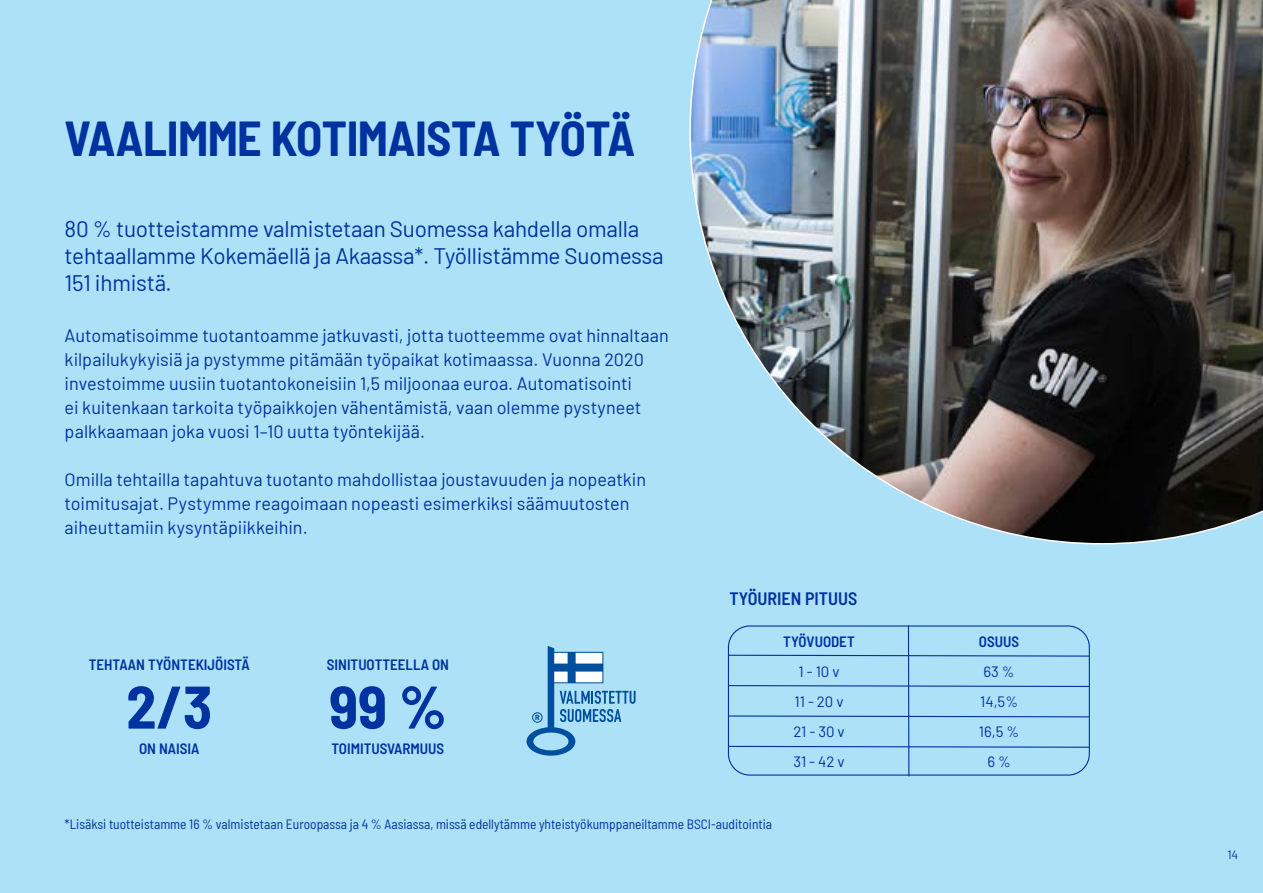
<style>
.page{position:relative;width:1263px;height:893px;background:#ade1f8}
.page>*{position:absolute;margin:0;border:0;box-sizing:border-box;transform-origin:0 0}
.t1{font:700 semi-condensed 60px "Barlow";color:#0032a0}
.t2{font:700 semi-condensed 48px "Barlow";letter-spacing:-.01em;color:#0032a0}
.t3{font:22.5px/27px "Barlow";letter-spacing:-.01em;color:#0032a0}
.t4{font:18px/24px "Barlow";color:#0032a0}
.t5{font:600 semi-condensed 18px "Barlow";color:#0032a0}
.t6{font:600 semi-condensed 15px "Barlow";color:#0032a0}
.t7{font:15px/30px "Barlow";color:#0032a0;text-align:center}
.t8{font:semi-condensed 13.5px "Barlow";color:#0032a0}
.t9{font:12px "Barlow";color:#0032a0}
</style>
<div class="page">
<img style="left:689px;top:0;width:574px;height:545px">
<div style="left:728px;top:625px;width:362px;height:151px;border:1px solid #0032a0;border-radius:21px"></div>
<hr style="left:908px;top:625px;width:1px;height:151px;background:#0032a0">
<svg style="left:727px;top:654px;width:363px;height:3px"></svg>
<svg style="left:727px;top:684px;width:363px;height:4px"></svg>
<svg style="left:727px;top:745px;width:363px;height:3px"></svg>
<svg style="left:727px;top:715px;width:363px;height:3px"></svg>
<svg style="left:526px;top:646px;width:109px;height:110px"></svg>
<h2 class="t2" style="left:65px;top:104px;width:572px">VAALIMME KOTIMAISTA TYÖTÄ</h2>
<p class="t3" style="left:65px;top:213px;width:600px">80 % tuotteistamme valmistetaan Suomessa kahdella omalla tehtaallamme Kokemäellä ja Akaassa*. Työllistämme Suomessa<br>151 ihmistä.</p>
<p class="t4" style="left:65px;top:322px;width:606px">Automatisoimme tuotantoamme jatkuvasti, jotta tuotteemme ovat hinnaltaan kilpailukykyisiä ja pystymme pitämään työpaikat kotimaassa. Vuonna 2020 investoimme uusiin tuotantokoneisiin 1,5 miljoonaa euroa. Automatisointi<br>ei kuitenkaan tarkoita työpaikkojen vähentämistä, vaan olemme pystyneet palkkaamaan joka vuosi 1–10 uutta työntekijää.</p>
<p class="t4" style="left:65px;top:466px;width:583px">Omilla tehtailla tapahtuva tuotanto mahdollistaa joustavuuden ja nopeatkin toimitusajat. Pystymme reagoimaan nopeasti esimerkiksi säämuutosten aiheuttamiin kysyntäpiikkeihin.</p>
<p class="t6" style="left:89px;top:654px;width:163px">TEHTAAN TYÖNTEKIJÖISTÄ</p>
<h1 class="t1" style="left:126px;top:663px;width:87px">2/3</h1>
<p class="t6" style="left:139px;top:738px;width:62px">ON NAISIA</p>
<p class="t6" style="left:327px;top:654px;width:124px">SINITUOTTEELLA ON</p>
<h1 class="t1" style="left:329px;top:663px;width:119px">99 %</h1>
<p class="t6" style="left:332px;top:738px;width:114px">TOIMITUSVARMUUS</p>
<p class="t5" style="left:729px;top:586px;width:130px">TYÖURIEN PITUUS</p>
<p class="t6" style="left:783px;top:631px;width:73px">TYÖVUODET</p>
<p class="t7" style="left:793px;top:655px;width:53px">1 - 10 v<br>11 - 20 v<br>21 - 30 v<br>31 - 42 v</p>
<p class="t8" style="left:65px;top:815px;width:709px">*Lisäksi tuotteistamme 16 % valmistetaan Euroopassa ja 4 % Aasiassa, missä edellytämme yhteistyökumppaneiltamme BSCI-auditointia</p>
<p class="t6" style="left:979px;top:631px;width:42px">OSUUS</p>
<p class="t7" style="left:979px;top:655px;width:42px">63 %<br>14,5%<br>16,5 %<br>6 %</p>
<p class="t9" style="left:1227px;top:846px;width:12px">14</p>
</div>
